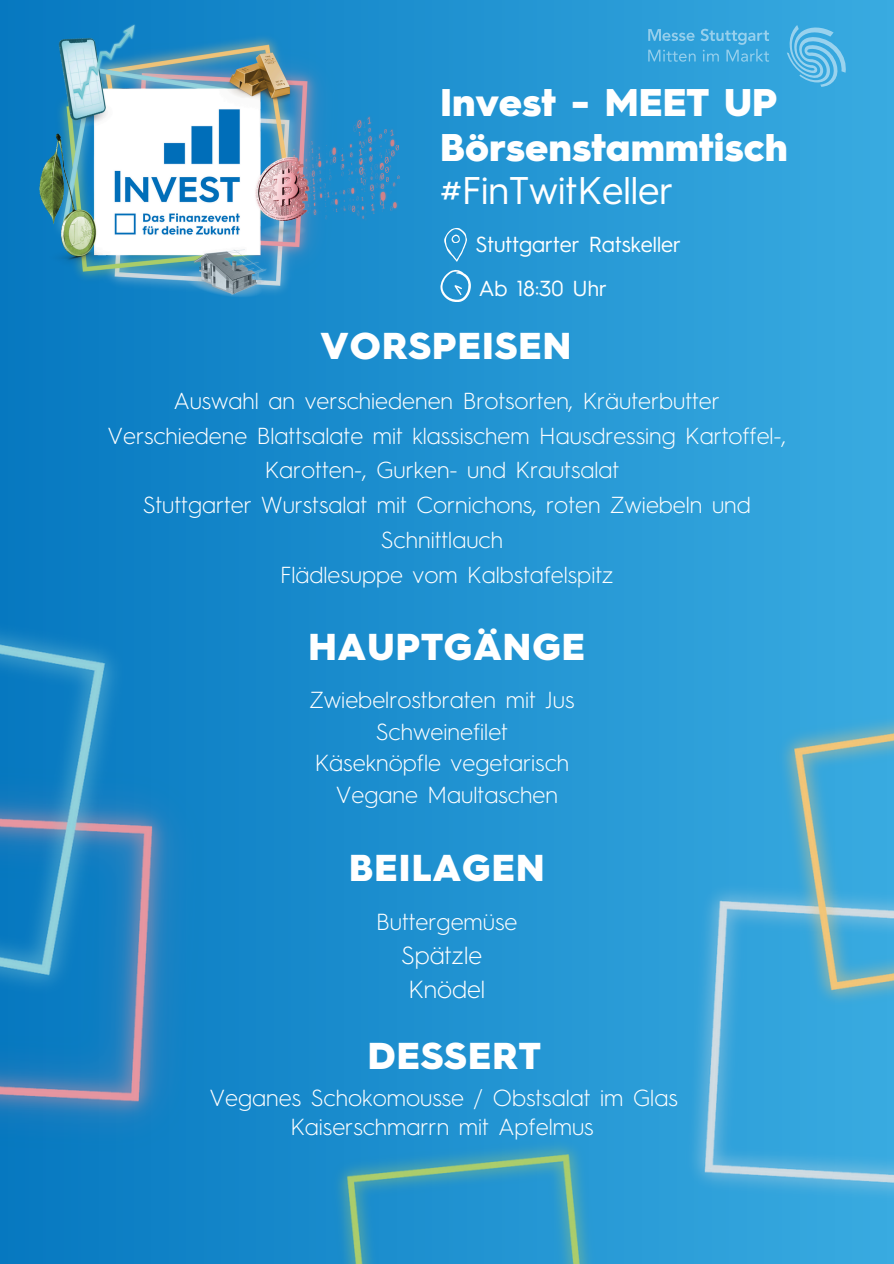
<style>
.page{position:relative;width:894px;height:1264px;background:#fff}
.page>*{position:absolute;margin:0;border:0;box-sizing:border-box;transform-origin:0 0}
.t1{font:900 38.7px "Hurme Geometric Sans 3";color:#fff}
.t2{font:38.7px "Hurme Geometric Sans 3";color:#fff}
.t3{font:900 37.5px "Hurme Geometric Sans 3";letter-spacing:.03em;color:#fff}
.t4{font:300 24.75px "Hurme Geometric Sans 3";color:#fff}
.t5{font:300 23.25px/34.8px "Hurme Geometric Sans 3";color:#fff;text-align:center}
.t6{font:21.75px "Hurme Geometric Sans 3";color:#fff}
</style>
<div class="page">
<div style="left:0;top:0;width:893px;height:1263px;background:linear-gradient(to right,#0678c0,#39abe1)"></div>
<svg style="left:648px;top:29px;width:120px;height:33px;background:#46abde"></svg>
<svg style="left:786px;top:25px;width:59px;height:62px;background:#58b6e3"></svg>
<img style="left:327px;top:1134px;width:283px;height:129px">
<img style="left:680px;top:876px;width:213px;height:334px">
<img style="left:770px;top:688px;width:123px;height:324px">
<svg style="left:440px;top:269px;width:30px;height:32px"></svg>
<svg style="left:444px;top:228px;width:22px;height:34px"></svg>
<img style="left:0;top:750px;width:214px;height:406px">
<img style="left:0;top:579px;width:133px;height:424px">
<img style="left:29px;top:23px;width:371px;height:277px">
<p class="t1" style="left:440px;top:79px;width:338px">Invest - MEET UP</p>
<p class="t1" style="left:440px;top:125px;width:349px">Börsenstammtisch</p>
<h1 class="t2" style="left:440px;top:168px;width:234px">#FinTwitKeller</h1>
<p class="t6" style="left:475px;top:231px;width:207px">Stuttgarter Ratskeller</p>
<p class="t6" style="left:479px;top:275px;width:129px">Ab 18:30 Uhr</p>
<p class="t3" style="left:320px;top:323px;width:252px">VORSPEISEN</p>
<p class="t5" style="left:174px;top:383px;width:547px">Auswahl an verschiedenen Brotsorten, Kräuterbutter</p>
<h2 class="t5" style="left:107px;top:418px;width:680px">Verschiedene Blattsalate mit klassischem Hausdressing Kartoffel-,<br>Karotten-, Gurken- und Krautsalat</h2>
<h2 class="t5" style="left:143px;top:488px;width:609px">Stuttgarter Wurstsalat mit Cornichons, roten Zwiebeln und<br>Schnittlauch</h2>
<h3 class="t5" style="left:280px;top:557px;width:335px">Flädlesuppe vom Kalbstafelspitz</h3>
<p class="t3" style="left:308px;top:624px;width:278px">HAUPTGÄNGE</p>
<p class="t5" style="left:309px;top:683px;width:266px">Zwiebelrostbraten mit Jus</p>
<p class="t5" style="left:376px;top:714px;width:134px">Schweinefilet</p>
<p class="t5" style="left:315px;top:746px;width:256px">Käseknöpfle vegetarisch</p>
<p class="t5" style="left:335px;top:777px;width:224px">Vegane Maultaschen</p>
<h1 class="t3" style="left:349px;top:845px;width:197px">BEILAGEN</h1>
<p class="t5" style="left:376px;top:904px;width:143px">Buttergemüse</p>
<p class="t4" style="left:401px;top:940px;width:82px">Spätzle</p>
<p class="t4" style="left:408px;top:974px;width:78px">Knödel</p>
<p class="t3" style="left:367px;top:1032px;width:174px">DESSERT</p>
<h1 class="t5" style="left:209px;top:1080px;width:469px">Veganes Schokomousse / Obstsalat im Glas</h1>
<p class="t5" style="left:290px;top:1109px;width:305px">Kaiserschmarrn mit Apfelmus</p>
</div>
